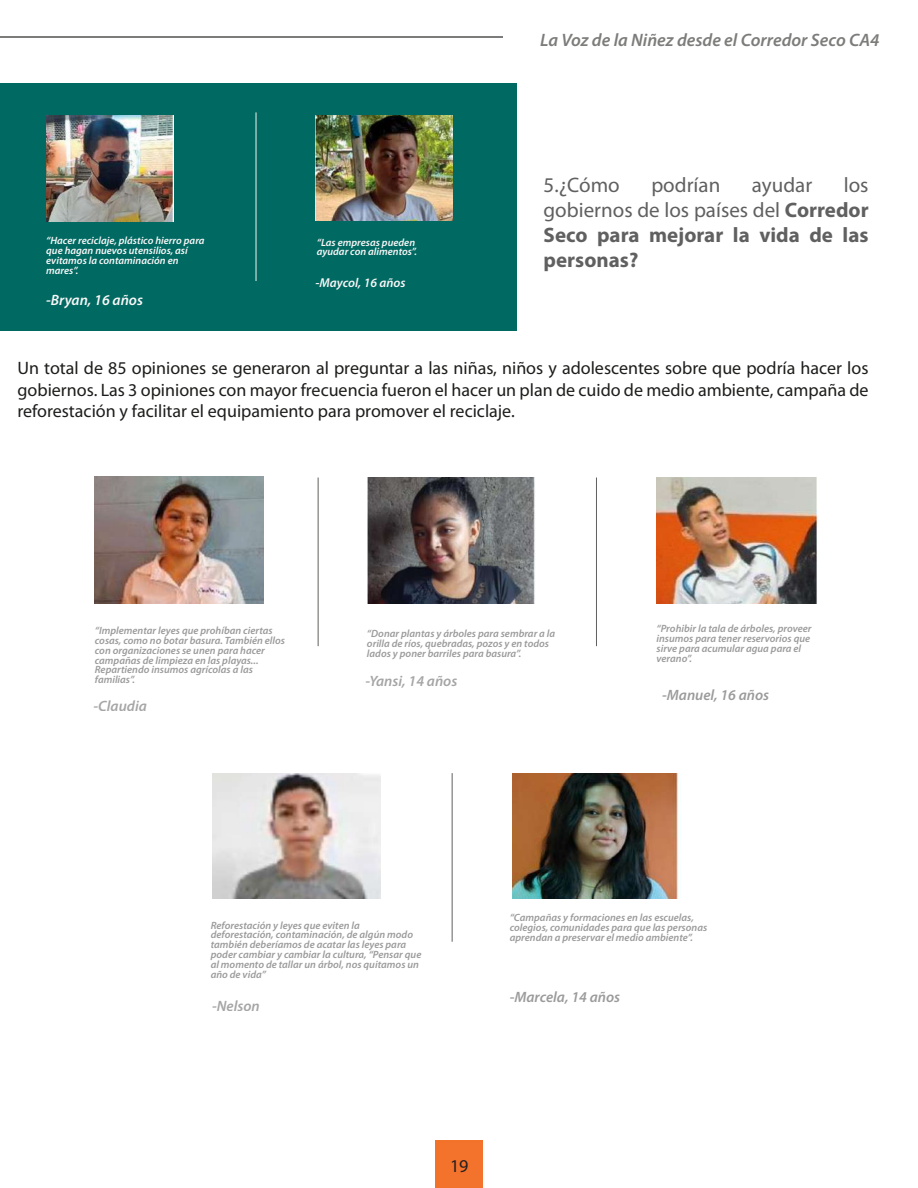
<style>
.page{position:relative;width:918px;height:1188px;background:#fff}
.page>*{position:absolute;margin:0;border:0;box-sizing:border-box;transform-origin:0 0}
.t1{font:700 21px/25.2px "Myriad Pro";color:#606060;text-align:justify}
.t2{font:21px "Myriad Pro";color:#606060}
.t3{font:18px/21.6px "Myriad Pro";color:#1d1d1b;text-align:justify}
.t4{font:italic 600 18px "Myriad Pro";color:#7c7c7a}
.t5{font:18px "Myriad Pro";color:#231f20}
.t6{font:italic 600 15px "Myriad Pro";color:#9c9b9b}
.t7{font:italic 600 15px "Myriad Pro";color:#f9f7f7}
.t8{font:italic 600 12.9px "Myriad Pro";color:#f9f7f7}
.t9{font:italic 600 10.5px/9.8px "Myriad Pro";color:#9c9b9b}
.t10{font:italic 600 10.5px/9.8px "Myriad Pro";color:#f9f7f7}
.s1{font-weight:400}
</style>
<div class="page">
<div style="left:0;top:83px;width:516px;height:247px;background:#006962"></div>
<img style="left:316px;top:115px;width:137px;height:105px">
<hr style="left:256px;top:112px;width:1px;height:169px;background:#f2f2f0">
<img style="left:46px;top:115px;width:127px;height:107px">
<hr style="left:318px;top:478px;width:1px;height:168px;background:#60605f">
<hr style="left:596px;top:478px;width:1px;height:168px;background:#60605f">
<hr style="left:452px;top:773px;width:1px;height:169px;background:#60605f">
<img style="left:95px;top:476px;width:168px;height:128px">
<img style="left:368px;top:478px;width:167px;height:125px">
<img style="left:212px;top:773px;width:168px;height:126px">
<img style="left:656px;top:478px;width:162px;height:125px">
<img style="left:512px;top:773px;width:169px;height:126px">
<hr style="left:0;top:36px;width:503px;height:2px;background:#7c7c7a">
<div style="left:435px;top:1140px;width:48px;height:48px;background:#f3722a"></div>
<p class="t10" style="left:46px;top:236px;width:160px">“Hacer reciclaje, plástico hierro para que hagan nuevos utensilios, así evitamos la contaminación en mares”.</p>
<h3 class="t7" style="left:46px;top:290px;width:98px">-Bryan, 16 años</h3>
<p class="t10" style="left:317px;top:237px;width:102px">“Las empresas pueden ayudar con alimentos”.</p>
<p class="t8" style="left:316px;top:274px;width:91px">-Maycol, 16 años</p>
<h2 class="t4" style="left:540px;top:28px;width:341px">La Voz de la Niñez desde el Corredor Seco CA4</h2>
<h1 class="t1" style="left:544px;top:171px;width:327px;text-indent:300px"><span class="s1">los gobiernos de los países del</span> Corredor Seco para mejorar la vida de las personas?</h1>
<h1 class="t2" style="left:544px;top:172px;width:78px">5.¿Cómo</h1>
<h1 class="t2" style="left:651px;top:172px;width:70px">podrían</h1>
<h1 class="t2" style="left:752px;top:172px;width:62px">ayudar</h1>
<p class="t3" style="left:18px;top:357px;width:853px">Un total de 85 opiniones se generaron al preguntar a las niñas, niños y adolescentes sobre que podría hacer los gobiernos. Las 3 opiniones con mayor frecuencia fueron el hacer un plan de cuido de medio ambiente, campaña de reforestación y facilitar el equipamiento para promover el reciclaje.</p>
<p class="t9" style="left:95px;top:626px;width:192px">“Implementar leyes que prohíban ciertas cosas, como no botar basura. También ellos con organizaciones se unen para hacer campañas de limpieza en las playas...<br>Repartiendo insumos agrícolas a las familias”.</p>
<h3 class="t6" style="left:93px;top:696px;width:55px">-Claudia</h3>
<p class="t9" style="left:367px;top:628px;width:190px">“Donar plantas y árboles para sembrar a la orilla de ríos, quebradas, pozos y en todos lados y poner barriles para basura”.</p>
<h3 class="t6" style="left:365px;top:671px;width:93px">-Yansi, 14 años</h3>
<p class="t9" style="left:657px;top:624px;width:157px">“Prohibir la tala de árboles, proveer insumos para tener reservorios que sirve para acumular agua para el verano”.</p>
<h3 class="t6" style="left:662px;top:686px;width:109px">-Manuel, 16 años</h3>
<p class="t9" style="left:211px;top:920px;width:212px">Reforestación y leyes que eviten la deforestación, contaminación, de algún modo también deberíamos de acatar las leyes para poder cambiar y cambiar la cultura, “Pensar que al momento de tallar un árbol, nos quitamos un año de vida”</p>
<h3 class="t6" style="left:212px;top:996px;width:49px">-Nelson</h3>
<p class="t9" style="left:510px;top:913px;width:199px">“Campañas y formaciones en las escuelas, colegios, comunidades para que las personas aprendan a preservar el medio ambiente”.</p>
<h3 class="t6" style="left:510px;top:987px;width:112px">-Marcela, 14 años</h3>
<h2 class="t5" style="left:450px;top:1154px;width:20px">2019</h2>
</div>
